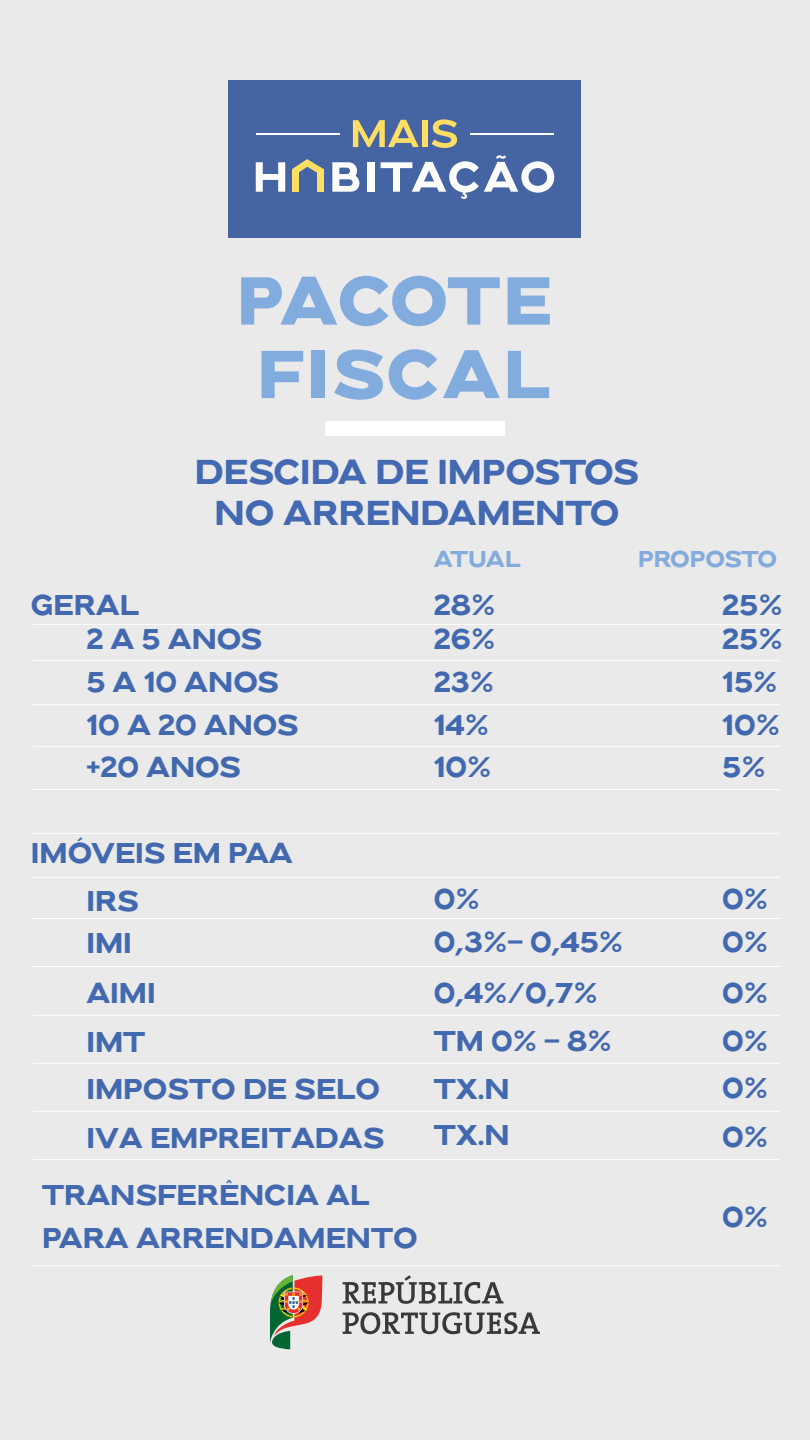
<style>
.page{position:relative;width:810px;height:1440px;background:#eaeaea}
.page>*{position:absolute;margin:0;border:0;box-sizing:border-box;transform-origin:0 0}
.t1{font:800 67.5px/73.5px "Ezra";letter-spacing:.035em;color:#83acde;text-align:center}
.t2{font:700 34.5px/41.4px "Ezra";color:#4269b2;text-align:center}
.t3{font:700 28.58px/42.8px "Ezra";color:#4269af}
.t4{font:700 22.88px "Ezra";letter-spacing:-.02em;color:#83abdb}
</style>
<div class="page">
<svg style="left:270px;top:1275px;width:52px;height:74px"></svg>
<svg style="left:343px;top:1275px;width:160px;height:29px"></svg>
<svg style="left:343px;top:1312px;width:197px;height:22px"></svg>
<div style="left:229px;top:81px;width:352px;height:157px;background:#4464a4"></div>
<svg style="left:256px;top:162px;width:29px;height:30px"></svg>
<svg style="left:332px;top:162px;width:27px;height:30px"></svg>
<div style="left:367px;top:162px;width:7px;height:30px;background:#fff"></div>
<svg style="left:381px;top:155px;width:173px;height:44px"></svg>
<svg style="left:292px;top:159px;width:32px;height:14px"></svg>
<div style="left:292px;top:169px;width:7px;height:23px;background:#ffde64"></div>
<div style="left:317px;top:169px;width:7px;height:23px;background:#ffde64"></div>
<svg style="left:353px;top:120px;width:66px;height:27px"></svg>
<div style="left:422px;top:120px;width:5px;height:27px;background:#ffde64"></div>
<svg style="left:432px;top:119px;width:25px;height:29px"></svg>
<hr style="left:256px;top:133px;width:83px;height:2px;background:#fff">
<hr style="left:471px;top:133px;width:83px;height:2px;background:#fff">
<div style="left:325px;top:421px;width:180px;height:15px;background:#fff"></div>
<hr style="left:33px;top:624px;width:747px;height:1px;background:#fff">
<hr style="left:33px;top:660px;width:747px;height:1px;background:#fff">
<hr style="left:33px;top:704px;width:747px;height:1px;background:#fff">
<hr style="left:33px;top:746px;width:747px;height:1px;background:#fff">
<hr style="left:33px;top:789px;width:747px;height:1px;background:#fff">
<hr style="left:33px;top:833px;width:747px;height:1px;background:#fff">
<hr style="left:33px;top:1159px;width:747px;height:1px;background:#fff">
<hr style="left:33px;top:877px;width:747px;height:1px;background:#fff">
<hr style="left:33px;top:918px;width:747px;height:1px;background:#fff">
<hr style="left:33px;top:1015px;width:747px;height:1px;background:#fff">
<hr style="left:33px;top:1063px;width:747px;height:1px;background:#fff">
<hr style="left:33px;top:1111px;width:747px;height:1px;background:#fff">
<hr style="left:33px;top:966px;width:747px;height:1px;background:#fff">
<hr style="left:33px;top:1265px;width:747px;height:1px;background:#fff">
<h1 class="t1" style="left:237px;top:266px;width:316px">PACOTE<br>FISCAL</h1>
<p class="t2" style="left:195px;top:452px;width:446px">DESCIDA DE IMPOSTOS<br>NO ARRENDAMENTO</p>
<p class="t4" style="left:434px;top:547px;width:88px">ATUAL</p>
<p class="t4" style="left:638px;top:547px;width:140px">PROPOSTO</p>
<p class="t3" style="left:86px;top:589px;width:178px;line-height:34px;text-indent:-55px">GERAL<br>2 A 5 ANOS</p>
<p class="t3" style="left:434px;top:589px;width:63px;line-height:34px">28%<br>26%</p>
<p class="t3" style="left:434px;top:661px;width:62px">23%<br>14%<br>10%</p>
<p class="t3" style="left:722px;top:589px;width:62px;line-height:34px">25%<br>25%</p>
<p class="t3" style="left:722px;top:661px;width:59px;text-align:justify">15% 10% 5%</p>
<p class="t3" style="left:86px;top:661px;width:214px">5 A 10 ANOS<br>10 A 20 ANOS +20 ANOS</p>
<p class="t3" style="left:31px;top:832px;width:263px">IMÓVEIS EM PAA</p>
<p class="t3" style="left:86px;top:881px;width:54px;line-height:41.2px">IRS<br>IMI</p>
<p class="t3" style="left:86px;top:969px;width:300px;line-height:48.2px">AIMI<br>IMT<br>IMPOSTO DE SELO<br>IVA EMPREITADAS</p>
<p class="t3" style="left:42px;top:1174px;width:377px">TRANSFERÊNCIA AL<br>PARA ARRENDAMENTO</p>
<p class="t3" style="left:434px;top:878px;width:48px">0%</p>
<p class="t3" style="left:722px;top:878px;width:48px">0%</p>
<p class="t3" style="left:434px;top:922px;width:191px">0,3%- 0,45%</p>
<p class="t3" style="left:722px;top:922px;width:48px">0%</p>
<p class="t3" style="left:434px;top:970px;width:179px;line-height:47.2px">0,4%/0,7%<br>TM 0% - 8%<br>TX.N<br>TX.N</p>
<p class="t3" style="left:722px;top:970px;width:48px;line-height:47.2px;text-align:justify">0% 0% 0%</p>
<p class="t3" style="left:722px;top:1117px;width:48px">0%</p>
<p class="t3" style="left:722px;top:1196px;width:48px">0%</p>
</div>
